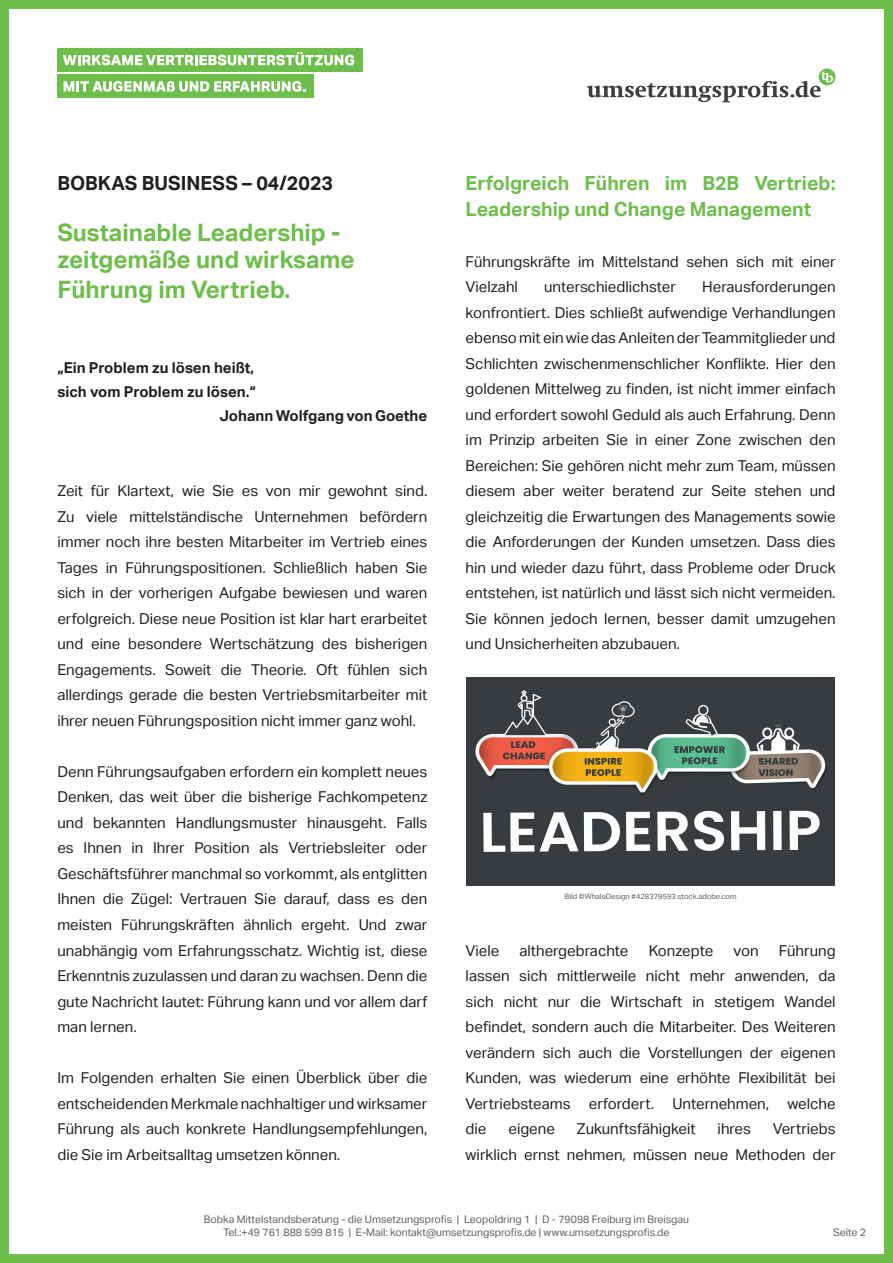
<style>
.page{position:relative;width:893px;height:1263px;background:#fff}
.page>*{position:absolute;margin:0;border:0;box-sizing:border-box;transform-origin:0 0}
.t1{font:700 24px/27px "Aktiv Grotesk";color:#6dbe4b}
.t2{font:700 19.5px/25.5px "Aktiv Grotesk";color:#6dbe4b}
.t3{font:700 19.5px "Aktiv Grotesk";color:#231f20}
.t4{font:15px/25.5px "Aktiv Grotesk";color:#231f20;text-align:justify}
.t5{font:700 15px "Aktiv Grotesk";color:#231f20}
.t6{font:10.5px "Aktiv Grotesk";color:#5f5f62}
.t7{font:7.5px "Aktiv Grotesk";color:#5f5f62}
</style>
<div class="page">
<div style="left:0;top:0;width:893px;height:1263px;border:9px solid #6dbe4b"></div>
<div style="left:57px;top:48px;width:305px;height:23px;background:#6dbe4b"></div>
<div style="left:57px;top:75px;width:257px;height:23px;background:#6dbe4b"></div>
<svg style="left:63px;top:52px;width:291px;height:13px"></svg>
<svg style="left:64px;top:81px;width:241px;height:11px"></svg>
<svg style="left:587px;top:68px;width:249px;height:34px"></svg>
<img style="left:466px;top:677px;width:369px;height:208px">
<p class="t3" style="left:57px;top:172px;width:277px">BOBKAS BUSINESS – 04/2023</p>
<p class="t1" style="left:57px;top:220px;width:299px">Sustainable Leadership - zeitgemäße und wirksame</p>
<p class="t1" style="left:57px;top:277px;width:234px">Führung im Vertrieb.</p>
<p class="t5" style="left:57px;top:359px;width:198px">„Ein Problem zu lösen heißt,</p>
<p class="t5" style="left:57px;top:383px;width:200px">sich vom Problem zu lösen.“</p>
<p class="t5" style="left:219px;top:407px;width:209px">Johann Wolfgang von Goethe</p>
<p class="t4" style="left:57px;top:478px;width:371px">Zeit für Klartext, wie Sie es von mir gewohnt sind.<br>Zu viele mittelständische Unternehmen befördern immer noch ihre besten Mitarbeiter im Vertrieb eines Tages in Führungspositionen. Schließlich haben Sie sich in der vorherigen Aufgabe bewiesen und waren erfolgreich. Diese neue Position ist klar hart erarbeitet und eine besondere Wertschätzung des bisherigen Engagements. Soweit die Theorie. Oft fühlen sich allerdings gerade die besten Vertriebsmitarbeiter mit ihrer neuen Führungsposition nicht immer ganz wohl.</p>
<p class="t4" style="left:57px;top:759px;width:371px">Denn Führungsaufgaben erfordern ein komplett neues Denken, das weit über die bisherige Fachkompetenz und bekannten Handlungsmuster hinausgeht. Falls es Ihnen in Ihrer Position als Vertriebsleiter oder Geschäftsführer manchmal so vorkommt, als entglitten Ihnen die Zügel: Vertrauen Sie darauf, dass es den meisten Führungskräften ähnlich ergeht. Und zwar unabhängig vom Erfahrungsschatz. Wichtig ist, diese Erkenntnis zuzulassen und daran zu wachsen. Denn die gute Nachricht lautet: Führung kann und vor allem darf man lernen.</p>
<p class="t4" style="left:57px;top:1065px;width:371px">Im Folgenden erhalten Sie einen Überblick über die entscheidenden Merkmale nachhaltiger und wirksamer Führung als auch konkrete Handlungsempfehlungen, die Sie im Arbeitsalltag umsetzen können.</p>
<p class="t2" style="left:466px;top:171px;width:371px">Erfolgreich Führen im B2B Vertrieb:<br>Leadership und Change Management</p>
<p class="t4" style="left:466px;top:249px;width:371px">Führungskräfte im Mittelstand sehen sich mit einer<br>Vielzahl</p>
<p class="t4" style="left:466px;top:274px;width:371px;text-indent:237px">Herausforderungen konfrontiert. Dies schließt aufwendige Verhandlungen ebenso mit ein wie das Anleiten der Teammitglieder und Schlichten zwischenmenschlicher Konflikte. Hier den goldenen Mittelweg zu finden, ist nicht immer einfach und erfordert sowohl Geduld als auch Erfahrung. Denn im Prinzip arbeiten Sie in einer Zone zwischen den Bereichen: Sie gehören nicht mehr zum Team, müssen diesem aber weiter beratend zur Seite stehen und gleichzeitig die Erwartungen des Managements sowie die Anforderungen der Kunden umsetzen. Dass dies hin und wieder dazu führt, dass Probleme oder Druck entstehen, ist natürlich und lässt sich nicht vermeiden.<br>Sie können jedoch lernen, besser damit umzugehen und Unsicherheiten abzubauen.</p>
<p class="t4" style="left:544px;top:274px;width:133px">unterschiedlichster</p>
<p class="t7" style="left:565px;top:892px;width:173px">Bild ©WhaleDesign #428379593 stock.adobe.com</p>
<p class="t4" style="left:466px;top:937px;width:371px;text-indent:313px">Führung lassen sich mittlerweile nicht mehr anwenden, da sich nicht nur die Wirtschaft in stetigem Wandel befindet, sondern auch die Mitarbeiter. Des Weiteren verändern sich auch die Vorstellungen der eigenen Kunden, was wiederum eine erhöhte Flexibilität bei Vertriebsteams erfordert. Unternehmen, welche die</p>
<p class="t4" style="left:466px;top:937px;width:35px">Viele</p>
<p class="t4" style="left:519px;top:937px;width:110px">althergebrachte</p>
<p class="t4" style="left:649px;top:937px;width:66px">Konzepte</p>
<p class="t4" style="left:733px;top:937px;width:27px">von</p>
<p class="t4" style="left:508px;top:1116px;width:48px">eigene</p>
<p class="t4" style="left:577px;top:1116px;width:120px">Zukunftsfähigkeit</p>
<p class="t4" style="left:718px;top:1116px;width:35px">ihres</p>
<p class="t4" style="left:466px;top:1116px;width:371px;text-align:right">Vertriebs<br>wirklich ernst nehmen, müssen neue Methoden der</p>
<p class="t6" style="left:204px;top:1213px;width:487px">Bobka Mittelstandsberatung - die Umsetzungsprofis | Leopoldring 1 | D - 79098 Freiburg im Breisgau</p>
<p class="t6" style="left:224px;top:1226px;width:447px">Tel.:+49 761 888 599 815 | E-Mail: kontakt@umsetzungsprofis.de | www.umsetzungsprofis.de</p>
<p class="t6" style="left:833px;top:1226px;width:35px">Seite 2</p>
</div>
